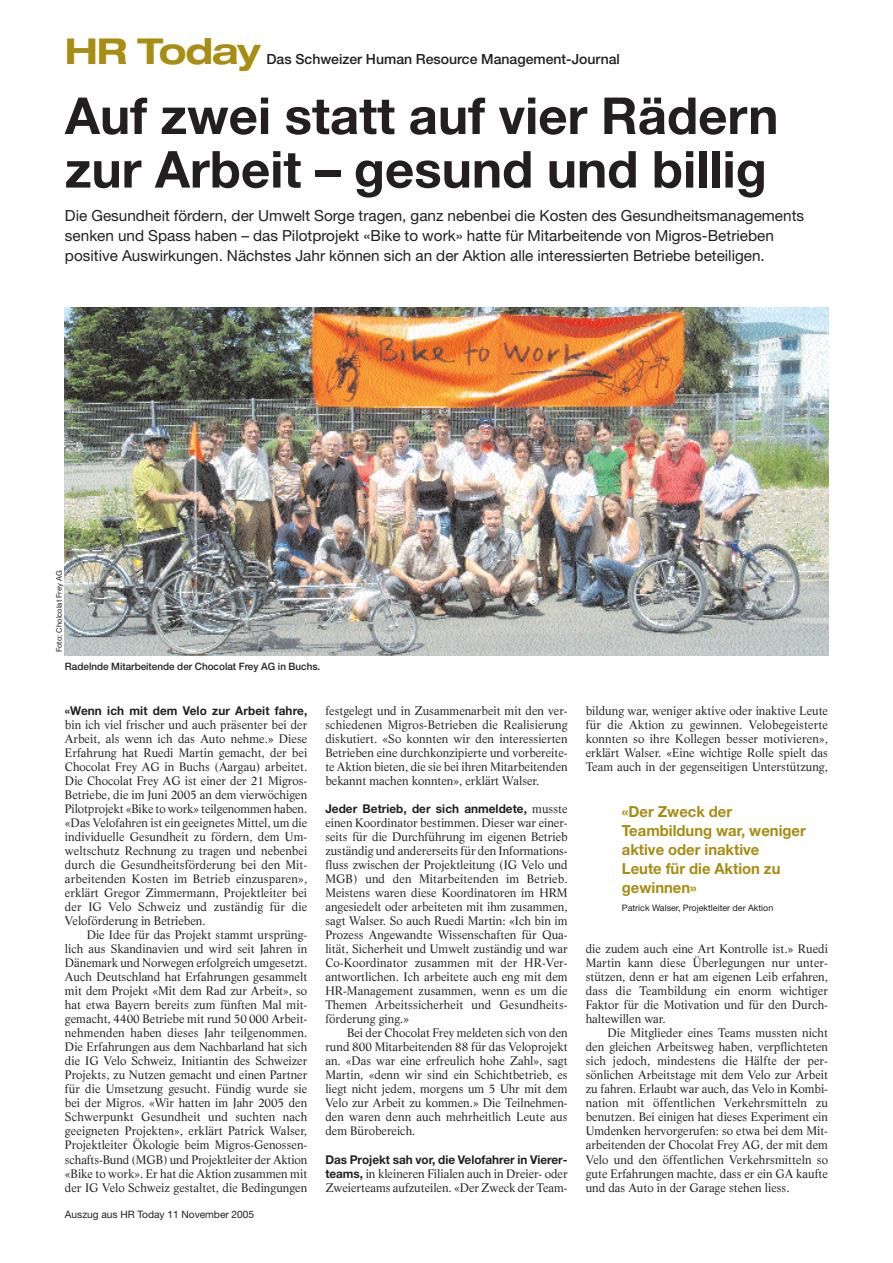
<style>
.page{position:relative;width:893px;height:1263px;background:#fff}
.page>*{position:absolute;margin:0;border:0;box-sizing:border-box;transform-origin:0 0}
.t1{font:700 51px/53.6px "Helvetica Neue";color:#231f20}
.t2{font:700 expanded 35.7px "Helvetica Neue";letter-spacing:-.035em;color:#a88d13}
.t3{font:15.3px/20.4px "Helvetica Neue";color:#231f20}
.t4{font:700 15.3px/19.2px "Helvetica Neue";color:#a88d13}
.t5{font:500 14.1px "Helvetica Neue";color:#231f20}
.t6{font:12.15px/14.1px "Life";color:#231f20;text-align:justify}
.t7{font:700 12.15px "Helvetica Neue";letter-spacing:.005em;color:#231f20}
.t8{font:500 10.2px "Helvetica Neue";color:#231f20}
.t9{font:10.2px "Helvetica Neue";color:#231f20}
.t10{font:8.85px "Helvetica Neue";color:#231f20}
.t11{font:7.65px "Helvetica Neue";color:#231f20}
.s1{font-family:"Life";font-weight:400}
.s2{font-family:"Helvetica Neue";font-weight:700}
</style>
<div class="page">
<img style="left:65px;top:308px;width:763px;height:348px">
<h2 class="t2" style="left:65px;top:38px;width:197px">HR Today</h2>
<p class="t5" style="left:266px;top:54px;width:355px">Das Schweizer Human Resource Management-Journal</p>
<h1 class="t1" style="left:65px;top:94px;width:715px">Auf zwei statt auf vier Rädern zur Arbeit – gesund und billig</h1>
<p class="t3" style="left:65px;top:206px;width:740px">Die Gesundheit fördern, der Umwelt Sorge tragen, ganz nebenbei die Kosten des Gesundheitsmanagements senken und Spass haben – das Pilotprojekt «Bike to work» hatte für Mitarbeitende von Migros-Betrieben positive Auswirkungen. Nächstes Jahr können sich an der Aktion alle interessierten Betriebe beteiligen.</p>
<p class="t11" style="left:56px;top:652px;width:83px;rotate:-90deg">Foto: Cholcolat Frey AG</p>
<p class="t8" style="left:65px;top:663px;width:257px">Radelnde Mitarbeitende der Chocolat Frey AG in Buchs.</p>
<p class="t7" style="left:65px;top:706px;width:244px">«Wenn ich mit dem Velo zur Arbeit fahre,</p>
<p class="t6" style="left:65px;top:718px;width:244px">bin ich viel frischer und auch präsenter bei der Arbeit, als wenn ich das Auto nehme.» Diese Erfahrung hat Ruedi Martin gemacht, der bei Chocolat Frey AG in Buchs (Aargau) arbeitet.<br>Die Chocolat Frey AG ist einer der 21 Migros-Betriebe, die im Juni 2005 an dem vierwöchigen Pilotprojekt «Bike to work» teilgenommen haben. «Das Velofahren ist ein geeignetes Mittel, um die individuelle Gesundheit zu fördern, dem Um&shy;weltschutz Rechnung zu tragen und nebenbei durch die Gesundheitsförderung bei den Mit&shy;arbeitenden Kosten im Betrieb einzusparen», erklärt Gregor Zimmermann, Projektleiter bei der IG Velo Schweiz und zuständig für die Veloförderung in Betrieben.</p>
<p class="t6" style="left:65px;top:929px;width:244px;text-indent:22px">Die Idee für das Projekt stammt ursprüng&shy;lich aus Skandinavien und wird seit Jahren in Dänemark und Norwegen erfolgreich umgesetzt.<br>Auch Deutschland hat Erfahrungen gesammelt mit dem Projekt «Mit dem Rad zur Arbeit», so hat etwa Bayern bereits zum fünften Mal mit&shy;gemacht, 4400 Betriebe mit rund 50 000 Arbeit&shy;nehmenden haben dieses Jahr teilgenommen.<br>Die Erfahrungen aus dem Nachbarland hat sich die IG Velo Schweiz, Initiantin des Schweizer Projekts, zu Nutzen gemacht und einen Partner für die Umsetzung gesucht. Fündig wurde sie bei der Migros. «Wir hatten im Jahr 2005 den Schwerpunkt Gesundheit und suchten nach geeigneten Projekten», erklärt Patrick Walser, Projektleiter Ökologie beim Migros-Genossen&shy;schafts-Bund (MGB) und Projektleiter der Aktion «Bike to work». Er hat die Aktion zusammen mit der IG Velo Schweiz gestaltet, die Bedingungen</p>
<p class="t9" style="left:65px;top:1211px;width:191px">Auszug aus HR Today 11 November 2005</p>
<p class="t6" style="left:325px;top:704px;width:244px">festgelegt und in Zusammenarbeit mit den ver&shy;schiedenen Migros-Betrieben die Realisierung diskutiert. «So konnten wir den interessierten Betrieben eine durchkonzipierte und vorbereite&shy;te Aktion bieten, die sie bei ihren Mitarbeitenden bekannt machen konnten», erklärt Walser.</p>
<p class="t7" style="left:325px;top:804px;width:244px">Jeder Betrieb, der sich anmeldete, <span class="s1">musste</span></p>
<p class="t6" style="left:325px;top:817px;width:244px">einen Koordinator bestimmen. Dieser war einer&shy;seits für die Durchführung im eigenen Betrieb zuständig und andererseits für den Informations&shy;fluss zwischen der Projektleitung (IG Velo und MGB) und den Mitarbeitenden im Betrieb.<br>Meistens waren diese Koordinatoren im HRM angesiedelt oder arbeiteten mit ihm zusammen, sagt Walser. So auch Ruedi Martin: «Ich bin im Prozess Angewandte Wissenschaften für Qua&shy;lität, Sicherheit und Umwelt zuständig und war Co-Koordinator zusammen mit der HR-Ver&shy;antwortlichen. Ich arbeitete auch eng mit dem HR-Management zusammen, wenn es um die Themen Arbeitssicherheit und Gesundheits&shy;förderung ging.»</p>
<p class="t6" style="left:325px;top:1027px;width:244px;text-indent:22px">Bei der Chocolat Frey meldeten sich von den rund 800 Mitarbeitenden 88 für das Veloprojekt an. «Das war eine erfreulich hohe Zahl», sagt Martin, «denn wir sind ein Schichtbetrieb, es liegt nicht jedem, morgens um 5 Uhr mit dem Velo zur Arbeit zu kommen.» Die Teilnehmen&shy;den waren denn auch mehrheitlich Leute aus dem Bürobereich.</p>
<p class="t7" style="left:325px;top:1155px;width:244px">Das Projekt sah vor, die Velofahrer in Vierer-</p>
<p class="t6" style="left:325px;top:1167px;width:244px"><span class="s2">teams,</span> in kleineren Filialen auch in Dreier- oder<br>Zweierteams aufzuteilen. «Der Zweck der Team-</p>
<p class="t6" style="left:585px;top:704px;width:244px">bildung war, weniger aktive oder inaktive Leute für die Aktion zu gewinnen. Velobegeisterte konnten so ihre Kollegen besser motivieren», erklärt Walser. «Eine wichtige Rolle spielt das Team auch in der gegenseitigen Unterstützung,</p>
<p class="t4" style="left:622px;top:803px;width:185px">«Der Zweck der<br>Teambildung war, weniger aktive oder inaktive<br>Leute für die Aktion zu gewinnen»</p>
<p class="t10" style="left:622px;top:905px;width:153px">Patrick Walser, Projektleiter der Aktion</p>
<p class="t6" style="left:585px;top:943px;width:244px">die zudem auch eine Art Kontrolle ist.» Ruedi Martin kann diese Überlegungen nur unter&shy;stützen, denn er hat am eigenen Leib erfahren, dass die Teambildung ein enorm wichtiger Faktor für die Motivation und für den Durch&shy;haltewillen war.</p>
<p class="t6" style="left:585px;top:1027px;width:244px;text-indent:22px">Die Mitglieder eines Teams mussten nicht den gleichen Arbeitsweg haben, verpflichteten sich jedoch, mindestens die Hälfte der per&shy;sönlichen Arbeitstage mit dem Velo zur Arbeit zu fahren. Erlaubt war auch, das Velo in Kombi&shy;nation mit öffentlichen Verkehrsmitteln zu benutzen. Bei einigen hat dieses Experiment ein Umdenken hervorgerufen: so etwa bei dem Mit&shy;arbeitenden der Chocolat Frey AG, der mit dem Velo und den öffentlichen Verkehrsmitteln so gute Erfahrungen machte, dass er ein GA kaufte und das Auto in der Garage stehen liess.</p>
</div>
